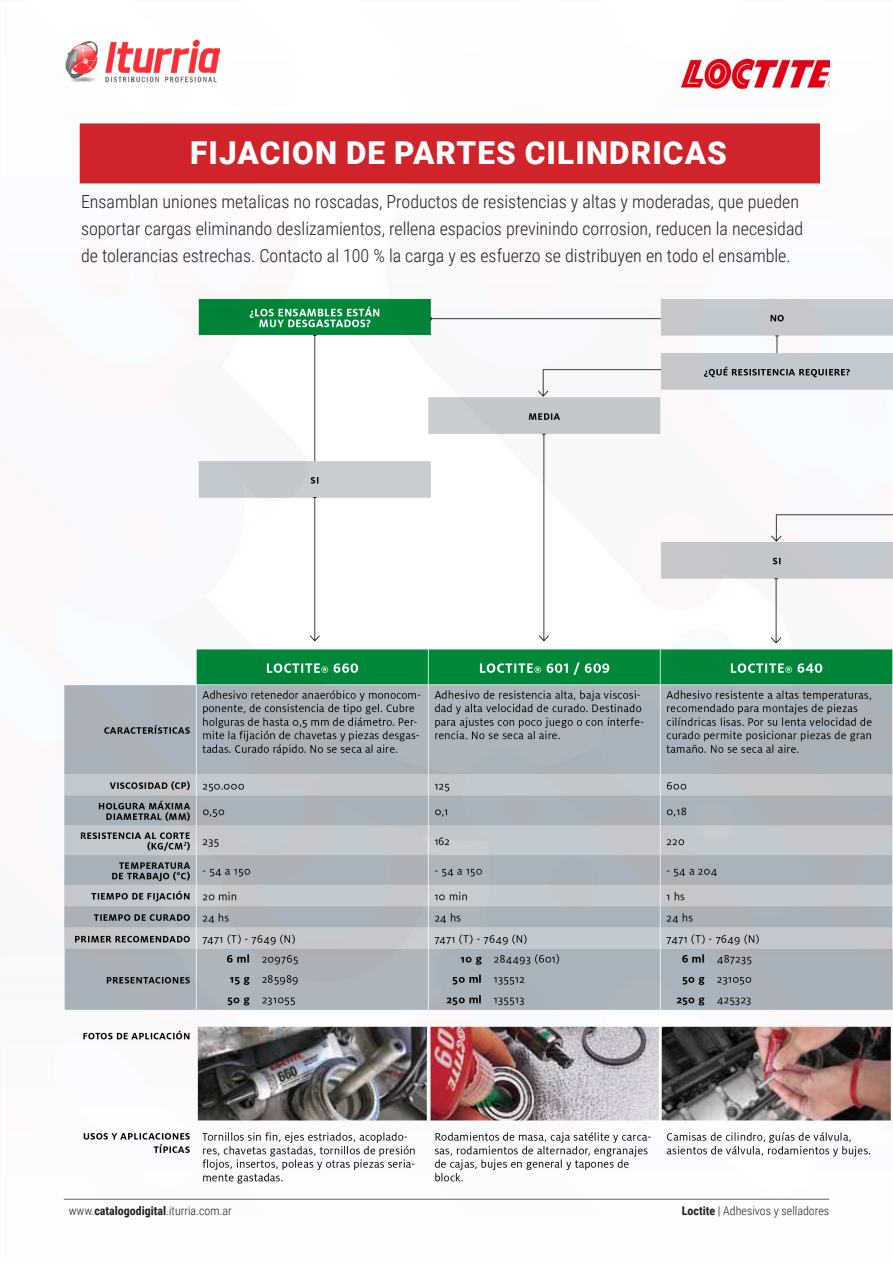
<style>
.page{position:relative;width:893px;height:1263px;background:#fff}
.page>*{position:absolute;margin:0;border:0;box-sizing:border-box;transform-origin:0 0}
.t1{font:900 31.5px "Roboto";letter-spacing:.035em;color:#fff}
.t2{font:300 18px/27px "Roboto Condensed";color:#231f20}
.t3{font:300 12px "Roboto Condensed";color:#231f20}
.s1{font-weight:700}
</style>
<div class="page">
<img style="left:680px;top:58px;width:149px;height:32px">
<img style="left:65px;top:39px;width:155px;height:44px">
<img style="left:63px;top:298px;width:830px;height:902px">
<div style="left:80px;top:123px;width:740px;height:60px;background:#d1232a"></div>
<p class="t1" style="left:190px;top:131px;width:538px">FIJACION DE PARTES CILINDRICAS</p>
<p class="t2" style="left:81px;top:188px;width:724px">Ensamblan uniones metalicas no roscadas, Productos de resistencias y altas y moderadas, que pueden soportar cargas eliminando deslizamientos, rellena espacios previnindo corrosion, reducen la necesidad de tolerancias estrechas. Contacto al 100 % la carga y es esfuerzo se distribuyen en todo el ensamble.</p>
<p class="t3" style="left:69px;top:1202px;width:165px">www.<span class="s1">catalogodigital</span>.iturria.com.ar</p>
<p class="t3" style="left:682px;top:1202px;width:149px"><span class="s1">Loctite</span> | Adhesivos y selladores</p>
</div>
